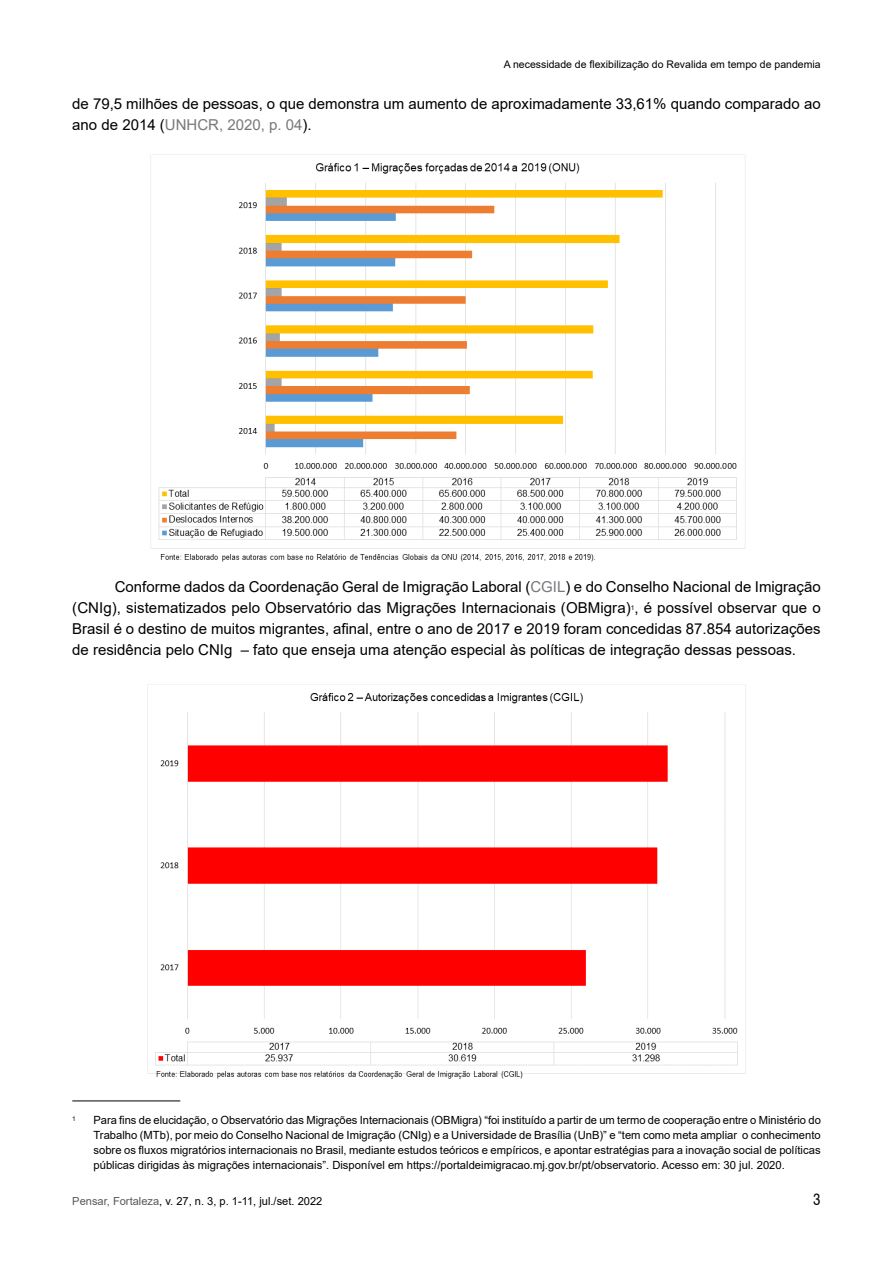
<style>
.page{position:relative;width:893px;height:1263px;background:#fff}
.page>*{position:absolute;margin:0;border:0;box-sizing:border-box;transform-origin:0 0}
.t1{font:15px/21px "Arial";color:#000}
.t2{font:condensed 15px "Swiss 721 BT";color:#000}
.t3{font:11.25px/15px "Arial";color:#000;text-align:justify}
.t4{font:11.1px "Arial";color:#000}
.t5{font:10.5px "Arial";color:#000}
.t6{font:6.6px "Arial";color:#000}
.s1{color:#77787b}
.s2{color:#58595b}
</style>
<div class="page">
<hr style="left:72px;top:1100px;width:108px;height:1px;background:#000">
<img style="left:150px;top:154px;width:596px;height:408px">
<img style="left:147px;top:684px;width:598px;height:395px">
<p class="t5" style="left:504px;top:57px;width:318px">A necessidade de flexibilização do Revalida em tempo de pandemia</p>
<h1 class="t1" style="left:72px;top:93px;width:750px">de 79,5 milhões de pessoas, o que demonstra um aumento de aproximadamente 33,61% quando comparado ao ano de 2014 (<span class="s1">UNHCR, 2020, p. 04</span>).</h1>
<h1 class="t1" style="left:72px;top:576px;width:750px;text-align:right">Conforme dados da Coordenação Geral de Imigração Laboral (<span class="s1">CGIL</span>) e do Conselho Nacional de Imigração (CNIg), sistematizados pelo Observatório das Migrações Internacionais (OBMigra) , é possível observar que o</h1>
<p class="t6" style="left:631px;top:603px;width:5px">1</p>
<h1 class="t1" style="left:72px;top:618px;width:750px">Brasil é o destino de muitos migrantes, afinal, entre o ano de 2017 e 2019 foram concedidas 87.854 autorizações de residência pelo CNIg – fato que enseja uma atenção especial às políticas de integração dessas pessoas.</h1>
<p class="t6" style="left:72px;top:1114px;width:5px">1</p>
<p class="t3" style="left:94px;top:1113px;width:729px">Para fins de elucidação, o Observatório das Migrações Internacionais (OBMigra) “foi instituído a partir de um termo de cooperação entre o Ministério do Trabalho (MTb), por meio do Conselho Nacional de Imigração (CNIg) e a Universidade de Brasília (UnB)” e “tem como meta ampliar o conhecimento sobre os fluxos migratórios internacionais no Brasil, mediante estudos teóricos e empíricos, e apontar estratégias para a inovação social de políticas públicas dirigidas às migrações internacionais”. Disponível em https://portaldeimigracao.mj.gov.br/pt/observatorio. Acesso em: 30 jul. 2020.</p>
<p class="t4" style="left:72px;top:1193px;width:252px"><span class="s2">Pensar, Fortaleza</span>, v. 27, n. 3, p. 1-11, jul./set. 2022</p>
<h1 class="t2" style="left:813px;top:1191px;width:9px">3</h1>
</div>
